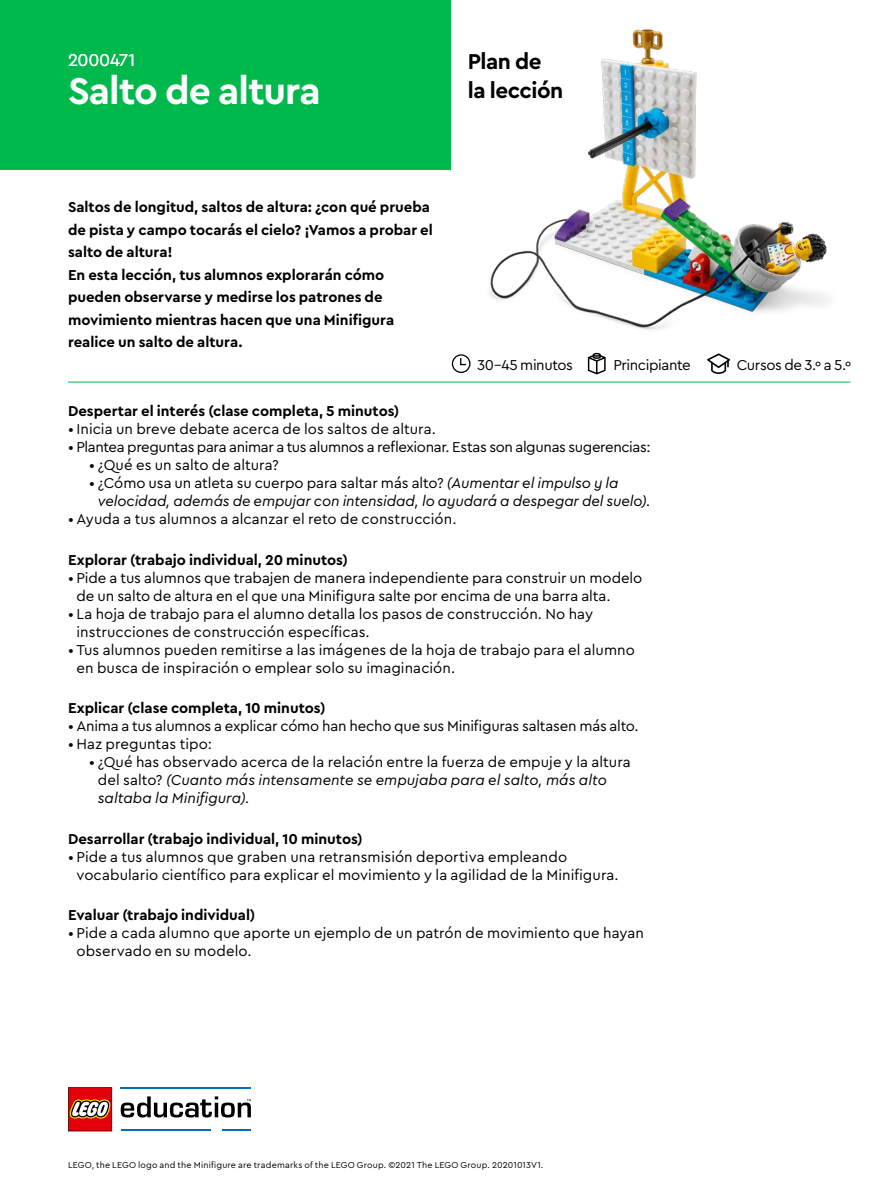
<style>
.page{position:relative;width:893px;height:1191px;background:#fff}
.page>*{position:absolute;margin:0;border:0;box-sizing:border-box;transform-origin:0 0}
.t1{font:700 39px "Cera Pro";letter-spacing:-.02em;color:#fff}
.t2{font:700 22.5px/28.5px "Cera Pro";letter-spacing:-.02em;color:#000}
.t3{font:18px "Cera Pro";letter-spacing:-.015em;color:#fff}
.t4{font:15px/18px "Cera Pro";letter-spacing:.005em;color:#000}
.t5{font:700 15px/22.5px "Cera Pro";color:#000}
.t6{font:italic 15px/18px "Cera Pro";letter-spacing:-.005em;color:#000}
.t7{font:15px "Cera Pro";letter-spacing:-.025em;color:#000}
.t8{font:15px "Cera Pro";letter-spacing:-.015em;color:#000}
.t9{font:9px "Cera Pro";letter-spacing:.025em;color:#000}
.s1{font-style:normal}
.s2{font-style:italic}
</style>
<div class="page">
<img style="left:489px;top:29px;width:341px;height:301px">
<div style="left:0;top:0;width:451px;height:170px;background:#00b94d"></div>
<hr style="left:68px;top:382px;width:782px;height:1px;background:#00b94d">
<svg style="left:452px;top:354px;width:18px;height:19px"></svg>
<svg style="left:588px;top:353px;width:18px;height:21px"></svg>
<svg style="left:707px;top:353px;width:23px;height:21px"></svg>
<hr style="left:121px;top:1087px;width:130px;height:2px;background:#006cb7">
<hr style="left:121px;top:1129px;width:90px;height:2px;background:#006cb7">
<hr style="left:223px;top:1129px;width:28px;height:2px;background:#006cb7">
<svg style="left:121px;top:1096px;width:130px;height:21px"></svg>
<svg style="left:68px;top:1087px;width:44px;height:44px;background:#c43c33"></svg>
<p class="t3" style="left:68px;top:48px;width:69px">2000471</p>
<h1 class="t1" style="left:68px;top:65px;width:254px">Salto de altura</h1>
<h2 class="t2" style="left:468px;top:46px;width:97px">Plan de la lección</h2>
<p class="t5" style="left:68px;top:195px;width:366px">Saltos de longitud, saltos de altura: ¿con qué prueba de pista y campo tocarás el cielo? ¡Vamos a probar el salto de altura!<br>En esta lección, tus alumnos explorarán cómo pueden observarse y medirse los patrones de movimiento mientras hacen que una Minifigura realice un salto de altura.</p>
<p class="t7" style="left:477px;top:355px;width:97px">30-45 minutos</p>
<p class="t7" style="left:613px;top:355px;width:79px">Principiante</p>
<p class="t7" style="left:737px;top:355px;width:116px">Cursos de 3.º a 5.º</p>
<p class="t5" style="left:68px;top:399px;width:333px">Despertar el interés (clase completa, 5 minutos)</p>
<p class="t4" style="left:68px;top:419px;width:369px">• Inicia un breve debate acerca de los saltos de altura.</p>
<p class="t7" style="left:68px;top:437px;width:584px">• Plantea preguntas para animar a tus alumnos a reflexionar. Estas son algunas sugerencias:</p>
<p class="t4" style="left:89px;top:455px;width:191px">• ¿Qué es un salto de altura?</p>
<p class="t6" style="left:98px;top:473px;width:554px;text-indent:-9px"><span class="s1">• ¿Cómo usa un atleta su cuerpo para saltar más alto?</span> (Aumentar el impulso y la velocidad, además de empujar con intensidad, lo ayudará a despegar del suelo).</p>
<p class="t4" style="left:68px;top:509px;width:390px">• Ayuda a tus alumnos a alcanzar el reto de construcción.</p>
<p class="t5" style="left:68px;top:548px;width:281px">Explorar (trabajo individual, 20 minutos)</p>
<p class="t4" style="left:77px;top:568px;width:567px;text-indent:-9px">• Pide a tus alumnos que trabajen de manera independiente para construir un modelo de un salto de altura en el que una Minifigura salte por encima de una barra alta.</p>
<p class="t4" style="left:77px;top:604px;width:518px;text-indent:-9px">• La hoja de trabajo para el alumno detalla los pasos de construcción. No hay instrucciones de construcción específicas.</p>
<p class="t4" style="left:77px;top:640px;width:560px;text-indent:-9px">• Tus alumnos pueden remitirse a las imágenes de la hoja de trabajo para el alumno en busca de inspiración o emplear solo su imaginación.</p>
<p class="t5" style="left:68px;top:696px;width:259px">Explicar (clase completa, 10 minutos)</p>
<p class="t8" style="left:68px;top:716px;width:572px">• Anima a tus alumnos a explicar cómo han hecho que sus Minifiguras saltasen más alto.</p>
<p class="t4" style="left:68px;top:734px;width:145px">• Haz preguntas tipo:</p>
<p class="t4" style="left:98px;top:752px;width:535px;text-indent:-9px">• ¿Qué has observado acerca de la relación entre la fuerza de empuje y la altura del salto? <span class="s2">(Cuanto más intensamente se empujaba para el salto, más alto saltaba la Minifigura).</span></p>
<p class="t5" style="left:68px;top:827px;width:296px">Desarrollar (trabajo individual, 10 minutos)</p>
<p class="t4" style="left:77px;top:847px;width:544px;text-indent:-9px">• Pide a tus alumnos que graben una retransmisión deportiva empleando vocabulario científico para explicar el movimiento y la agilidad de la Minifigura.</p>
<p class="t5" style="left:68px;top:903px;width:189px">Evaluar (trabajo individual)</p>
<p class="t4" style="left:77px;top:923px;width:569px;text-indent:-9px">• Pide a cada alumno que aporte un ejemplo de un patrón de movimiento que hayan observado en su modelo.</p>
<p class="t9" style="left:68px;top:1159px;width:477px">LEGO, the LEGO logo and the Minifigure are trademarks of the LEGO Group. ©2021 The LEGO Group. 20201013V1.</p>
</div>
